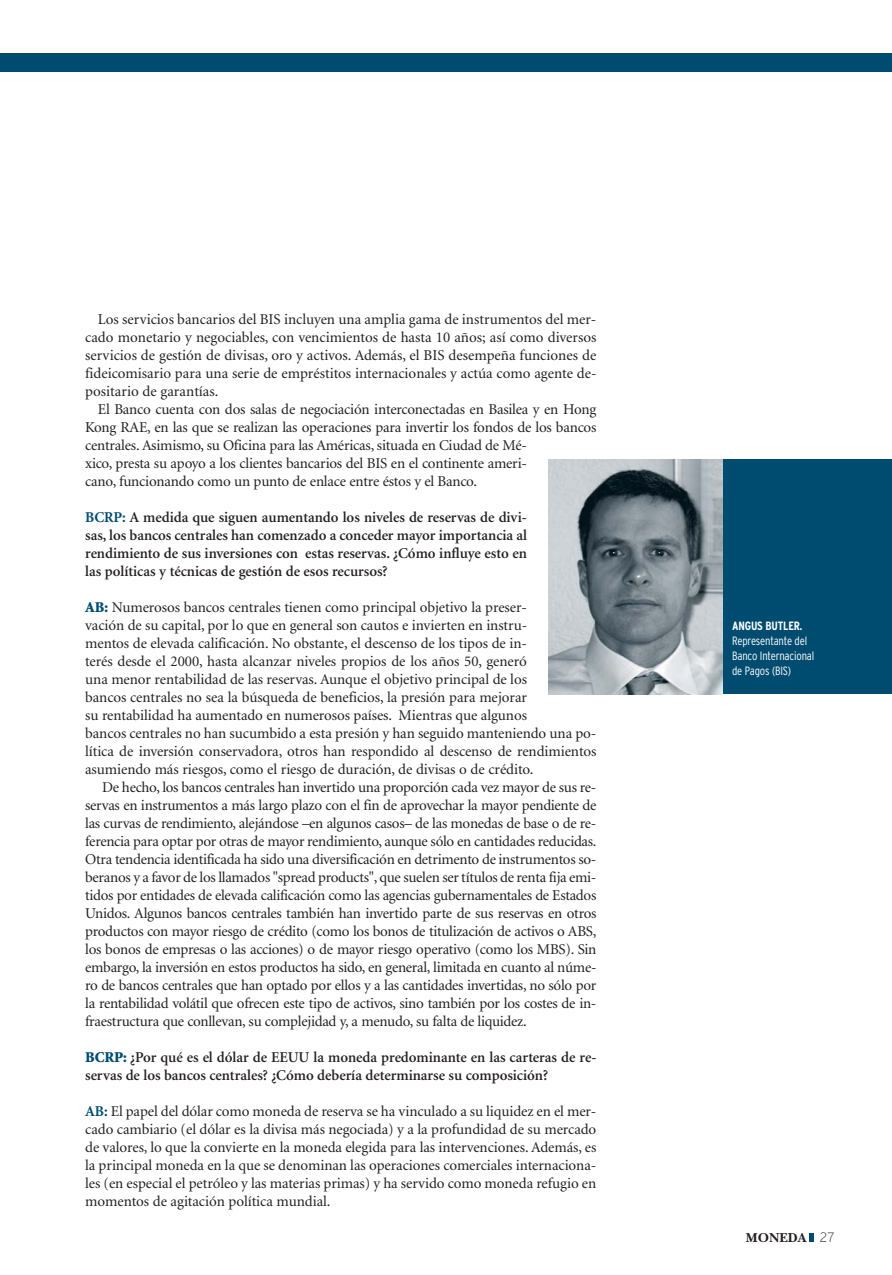
<style>
.page{position:relative;width:892px;height:1275px;background:#fff}
.page>*{position:absolute;margin:0;border:0;box-sizing:border-box;transform-origin:0 0}
.t1{font:15px/18px "Minion";letter-spacing:-.005em;color:#231f20;text-align:justify}
.t2{font:600 15px/18px "Minion";letter-spacing:-.005em;color:#231f20;text-align:justify}
.t3{font:13.5px "New Baskerville Bold SC";color:#231f20}
.t4{font:300 condensed 12px/15px "Interstate";letter-spacing:-.015em;color:#fff}
.t5{font:700 condensed 12px "Interstate";letter-spacing:-.015em;color:#fff}
.s1{font-weight:700;color:#004c70}
.s2{font-weight:900;color:#004c70}
.s3{font-family:"Interstate";font-weight:200}
</style>
<div class="page">
<div style="left:0;top:53px;width:892px;height:19px;background:#004c70"></div>
<div style="left:809px;top:1233px;width:5px;height:9px;background:#004c70"></div>
<div style="left:704px;top:459px;width:188px;height:235px;background:#004c70"></div>
<img style="left:549px;top:459px;width:173px;height:235px">
<p class="t1" style="left:85px;top:311px;width:513px;text-indent:13px">Los servicios bancarios del BIS incluyen una amplia gama de instrumentos del mer&shy;cado monetario y negociables, con vencimientos de hasta 10 años; así como diversos servicios de gestión de divisas, oro y activos. Además, el BIS desempeña funciones de fideicomisario para una serie de empréstitos internacionales y actúa como agente de&shy;positario de garantías.</p>
<p class="t1" style="left:85px;top:401px;width:513px;text-align:left;text-indent:13px">El Banco cuenta con dos salas de negociación interconectadas en Basilea y en Hong Kong RAE, en las que se realizan las operaciones para invertir los fondos de los bancos centrales. Asimismo, su Oficina para las Américas, situada en Ciudad de Mé-<br>xico, presta su apoyo a los clientes bancarios del BIS en el continente ameri-<br>cano, funcionando como un punto de enlace entre éstos y el Banco.</p>
<p class="t2" style="left:85px;top:509px;width:443px"><span class="s1">BCRP:</span> A medida que siguen aumentando los niveles de reservas de divi&shy;sas, los bancos centrales han comenzado a conceder mayor importancia al rendimiento de sus inversiones con estas reservas. ¿Cómo influye esto en las políticas y técnicas de gestión de esos recursos?</p>
<p class="t1" style="left:85px;top:599px;width:513px;text-align:left"><span class="s2">AB:</span> Numerosos bancos centrales tienen como principal objetivo la preser-<br>vación de su capital, por lo que en general son cautos e invierten en instru-<br>mentos de elevada calificación. No obstante, el descenso de los tipos de in-<br>terés desde el 2000, hasta alcanzar niveles propios de los años 50, generó<br>una menor rentabilidad de las reservas. Aunque el objetivo principal de los<br>bancos centrales no sea la búsqueda de beneficios, la presión para mejorar<br>su rentabilidad ha aumentado en numerosos países. Mientras que algunos<br>bancos centrales no han sucumbido a esta presión y han seguido manteniendo una po&shy;lítica de inversión conservadora, otros han respondido al descenso de rendimientos asumiendo más riesgos, como el riesgo de duración, de divisas o de crédito.</p>
<p class="t1" style="left:85px;top:779px;width:513px;text-indent:17px">De hecho, los bancos centrales han invertido una proporción cada vez mayor de sus re&shy;servas en instrumentos a más largo plazo con el fin de aprovechar la mayor pendiente de las curvas de rendimiento, alejándose –en algunos casos– de las monedas de base o de re&shy;ferencia para optar por otras de mayor rendimiento, aunque sólo en cantidades reducidas.<br>Otra tendencia identificada ha sido una diversificación en detrimento de instrumentos so&shy;beranos y a favor de los llamados "spread products", que suelen ser títulos de renta fija emi&shy;tidos por entidades de elevada calificación como las agencias gubernamentales de Estados Unidos. Algunos bancos centrales también han invertido parte de sus reservas en otros productos con mayor riesgo de crédito (como los bonos de titulización de activos o ABS, los bonos de empresas o las acciones) o de mayor riesgo operativo (como los MBS). Sin embargo, la inversión en estos productos ha sido, en general, limitada en cuanto al núme&shy;ro de bancos centrales que han optado por ellos y a las cantidades invertidas, no sólo por la rentabilidad volátil que ofrecen este tipo de activos, sino también por los costes de in&shy;fraestructura que conllevan, su complejidad y, a menudo, su falta de liquidez.</p>
<p class="t2" style="left:85px;top:1049px;width:513px"><span class="s2">BCRP:</span> ¿Por qué es el dólar de EEUU la moneda predominante en las carteras de re&shy;servas de los bancos centrales? ¿Cómo debería determinarse su composición?</p>
<p class="t1" style="left:85px;top:1103px;width:513px"><span class="s1">AB:</span> El papel del dólar como moneda de reserva se ha vinculado a su liquidez en el mer&shy;cado cambiario (el dólar es la divisa más negociada) y a la profundidad de su mercado de valores, lo que la convierte en la moneda elegida para las intervenciones. Además, es la principal moneda en la que se denominan las operaciones comerciales internaciona&shy;les (en especial el petróleo y las materias primas) y ha servido como moneda refugio en momentos de agitación política mundial.</p>
<p class="t5" style="left:732px;top:621px;width:72px">ANGUS BUTLER.</p>
<p class="t4" style="left:732px;top:634px;width:84px">Representante del<br>Banco Internacional de Pagos (BIS)</p>
<p class="t3" style="left:746px;top:1233px;width:90px">MONEDA <span class="s3">27</span></p>
</div>
